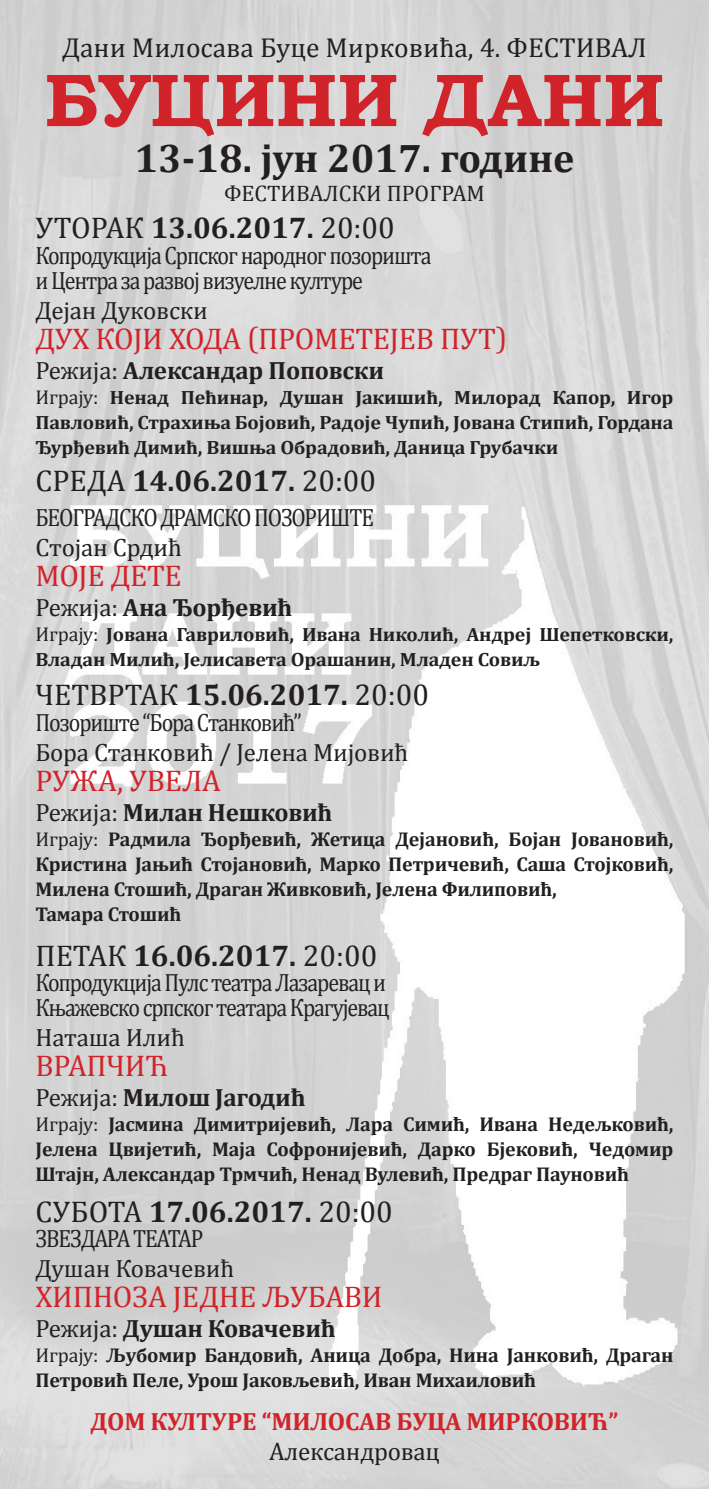
<style>
.page{position:relative;width:709px;height:1489px;background:#fff}
.page>*{position:absolute;margin:0;border:0;box-sizing:border-box;transform-origin:0 0}
.t1{font:700 75px "Bookman Old Style";color:#d1232a}
.t2{font:700 40px "Cambria";color:#231f20}
.Представа{font:30px "Cambria";letter-spacing:-.01em;color:#d1232a}
.t3{font:30px "Cambria";color:#231f20}
.t4{font:700 30px "Cambria";color:#231f20}
.t5{font:27.5px "Cambria";color:#231f20}
.Позористе{font:25px "Cambria";letter-spacing:-.05em;color:#231f20;scale:.88 1}
.Реѕија{font:700 25px "Cambria";letter-spacing:-.01em;color:#231f20}
.Реѕија-2{font:25px "Cambria";letter-spacing:-.01em;color:#231f20}
.Реѕија-3{font:700 25px "Cambria";letter-spacing:-.01em;color:#d1232a}
.t6{font:22.5px "Cambria";color:#231f20}
.Глумци{font:700 20px/25px "Cambria";letter-spacing:-.01em;color:#231f20;text-align:justify}
.Глумци-2{font:700 19.25px/25px "Cambria";letter-spacing:-.01em;color:#231f20;text-align:justify;scale:1.04 1}
.s1{font-weight:700}
.s2{font-weight:400}
.s3{font-weight:400;font-size:20px}
</style>
<div class="page">
<img style="left:0;top:0;width:709px;height:1488px">
<p class="t5" style="left:62px;top:31px;width:586px">Дани Милосава Буце Мирковића, 4. ФЕСТИВАЛ</p>
<p class="t1" style="left:44px;top:46px;width:622px">БУЦИНИ ДАНИ</p>
<p class="t2" style="left:135px;top:130px;width:441px">13-18. јун 2017. године</p>
<p class="t6" style="left:224px;top:180px;width:262px">ФЕСТИВАЛСКИ ПРОГРАМ</p>
<p class="t3" style="left:35px;top:210px;width:361px">УТОРАК <span class="s1">13.06.2017.</span> 20:00</p>
<p class="Позористе" style="left:35px;top:241px;width:451px">Копродукција Српског народног позоришта</p>
<p class="Позористе" style="left:35px;top:266px;width:373px">и Центра за развој визуелне културе</p>
<p class="Реѕија-2" style="left:35px;top:296px;width:174px">Дејан Дуковски</p>
<p class="Представа" style="left:35px;top:321px;width:473px">ДУХ КОЈИ ХОДА (ПРОМЕТЕЈЕВ ПУТ)</p>
<p class="Реѕија" style="left:35px;top:353px;width:350px"><span class="s2">Режија:</span> Александар Поповски</p>
<p class="Глумци-2" style="left:35px;top:384px;width:615px"><span class="s3">Играју:</span> Ненад Пећинар, Душан Јакишић, Милорад Капор, Игор Павловић, Страхиња Бојовић, Радоје Чупић, Јована Стипић, Гордана Ђурђевић Димић, Вишња Обрадовић, Даница Грубачки</p>
<p class="t4" style="left:35px;top:460px;width:342px"><span class="s2">СРЕДА</span> 14.06.2017. <span class="s2">20:00</span></p>
<p class="Позористе" style="left:35px;top:503px;width:386px">БЕОГРАДСКО ДРАМСКО ПОЗОРИШТЕ</p>
<p class="Реѕија-2" style="left:35px;top:533px;width:148px">Стојан Срдић</p>
<p class="Представа" style="left:35px;top:558px;width:148px">МОЈЕ ДЕТЕ</p>
<p class="Реѕија" style="left:35px;top:590px;width:258px"><span class="s2">Режија:</span> Ана Ђорђевић</p>
<p class="Глумци-2" style="left:35px;top:621px;width:615px"><span class="s3">Играју:</span> Јована Гавриловић, Ивана Николић, Андреј Шепетковски,<br>Владан Милић, Јелисавета Орашанин, Младен Совиљ</p>
<p class="t3" style="left:35px;top:677px;width:395px">ЧЕТВРТАК <span class="s1">15.06.2017.</span> 20:00</p>
<p class="Позористе" style="left:35px;top:707px;width:304px">Позориште “Бора Станковић”</p>
<p class="Реѕија-2" style="left:35px;top:737px;width:374px">Бора Станковић / Јелена Мијовић</p>
<p class="Представа" style="left:35px;top:763px;width:187px">РУЖА, УВЕЛА</p>
<p class="Реѕија" style="left:35px;top:795px;width:298px"><span class="s2">Режија:</span> Милан Нешковић</p>
<p class="Глумци" style="left:35px;top:826px;width:639px"><span class="s2">Играју:</span> Радмила Ђорђевић, Жетица Дејановић, Бојан Јовановић, Кристина Јањић Стојановић, Марко Петричевић, Саша Стојковић, Милена Стошић, Драган Живковић, Јелена Филиповић,</p>
<p class="Глумци" style="left:35px;top:901px;width:147px">Тамара Стошић</p>
<p class="t4" style="left:35px;top:934px;width:343px"><span class="s2">ПЕТАК</span> 16.06.2017. <span class="s2">20:00</span></p>
<p class="Позористе" style="left:35px;top:968px;width:400px">Копродукција Пулс театра Лазаревац и</p>
<p class="Позористе" style="left:35px;top:993px;width:404px">Књажевско српског театара Крагујевац</p>
<p class="Реѕија-2" style="left:35px;top:1023px;width:151px">Наташа Илић</p>
<p class="Представа" style="left:35px;top:1048px;width:134px">ВРАПЧИЋ</p>
<p class="Реѕија" style="left:35px;top:1080px;width:272px"><span class="s2">Режија:</span> Милош Јагодић</p>
<p class="Глумци" style="left:35px;top:1111px;width:639px"><span class="s2">Играју:</span> Јасмина Димитријевић, Лара Симић, Ивана Недељковић, Јелена Цвијетић, Маја Софронијевић, Дарко Бјековић, Чедомир Штајн, Александар Трмчић, Ненад Вулевић, Предраг Пауновић</p>
<p class="t3" style="left:35px;top:1193px;width:359px">СУБОТА <span class="s1">17.06.2017.</span> 20:00</p>
<p class="Позористе" style="left:35px;top:1223px;width:192px">ЗВЕЗДАРА ТЕАТАР</p>
<p class="Реѕија-2" style="left:35px;top:1253px;width:200px">Душан Ковачевић</p>
<p class="Представа" style="left:35px;top:1279px;width:349px">ХИПНОЗА ЈЕДНЕ ЉУБАВИ</p>
<p class="Реѕија" style="left:35px;top:1310px;width:302px"><span class="s2">Режија:</span> Душан Ковачевић</p>
<p class="Глумци" style="left:35px;top:1342px;width:639px"><span class="s2">Играју:</span> Љубомир Бандовић, Aница Добра, Нина Јанковић, Драган<br>Петровић Пеле, Урош Јаковљевић, Иван Михаиловић</p>
<p class="Реѕија-3" style="left:90px;top:1404px;width:529px">ДОМ КУЛТУРЕ “MИЛОСАВ БУЦА МИРКОВИЋ”</p>
<p class="Реѕија-2" style="left:269px;top:1436px;width:172px">Aлександровац</p>
</div>
